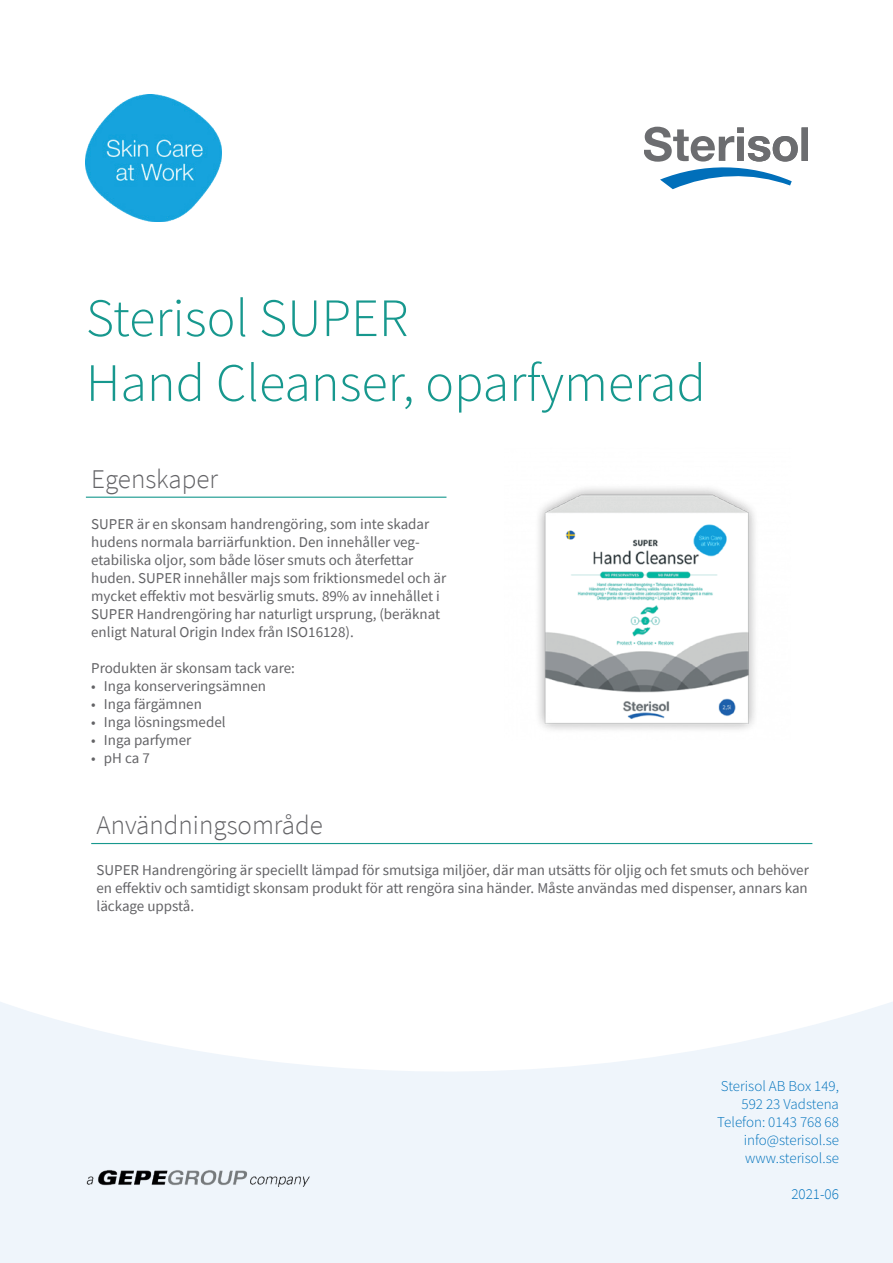
<style>
.page{position:relative;width:893px;height:1263px;background:#fff}
.page>*{position:absolute;margin:0;border:0;box-sizing:border-box;transform-origin:0 0}
.t1{font:300 54px/64.8px "Source Sans Pro";color:#17988e}
.t2{font:300 27px "Source Sans Pro";color:#636366}
.t3{font:15px/18px "Source Sans Pro";color:#636366}
.t4{font:15px/18px "Source Sans Variable";color:#0072bc;text-align:right}
.t5{font:300 15px "Source Sans Pro";color:#0072bc}
</style>
<div class="page">
<img style="left:86px;top:95px;width:135px;height:127px">
<svg style="left:645px;top:127px;width:153px;height:62px"></svg>
<div style="left:801px;top:127px;width:6px;height:34px;background:#6c6d70"></div>
<svg style="left:0;top:1002px;width:893px;height:261px;fill:#eff5fb"></svg>
<img style="left:86px;top:1169px;width:225px;height:18px">
<hr style="left:91px;top:843px;width:721px;height:1px;background:#17988e">
<hr style="left:86px;top:497px;width:360px;height:1px;background:#17988e">
<img style="left:538px;top:488px;width:217px;height:242px">
<h1 class="t1" style="left:86px;top:286px;width:621px">Sterisol SUPER<br>Hand Cleanser, oparfymerad</h1>
<h2 class="t2" style="left:91px;top:462px;width:128px">Egenskaper</h2>
<p class="t3" style="left:91px;top:514px;width:357px">SUPER är en skonsam handrengöring, som inte skadar hudens normala barriärfunktion. Den innehåller veg&shy;etabiliska oljor, som både löser smuts och återfettar huden. SUPER innehåller majs som friktionsmedel och är mycket effektiv mot besvärlig smuts. 89% av innehållet i SUPER Handrengöring har naturligt ursprung, (beräknat enligt Natural Origin Index från ISO16128).</p>
<p class="t3" style="left:91px;top:658px;width:205px">Produkten är skonsam tack vare:</p>
<p class="t3" style="left:91px;top:676px;width:176px">• Inga konserveringsämnen</p>
<p class="t3" style="left:91px;top:694px;width:112px">• Inga färgämnen</p>
<p class="t3" style="left:91px;top:712px;width:136px">• Inga lösningsmedel</p>
<p class="t3" style="left:91px;top:730px;width:102px">• Inga parfymer</p>
<p class="t3" style="left:91px;top:748px;width:60px">• pH ca 7</p>
<h2 class="t2" style="left:97px;top:809px;width:228px">Användningsområde</h2>
<p class="t3" style="left:97px;top:861px;width:714px;text-align:justify">SUPER Handrengöring är speciellt lämpad för smutsiga miljöer, där man utsätts för oljig och fet smuts och behöver en effektiv och samtidigt skonsam produkt för att rengöra sina händer. Måste användas med dispenser, annars kan läckage uppstå.</p>
<p class="t4" style="left:717px;top:1077px;width:123px">Sterisol AB Box 149,<br>592 23 Vadstena<br>Telefon: 0143 768 68 info@sterisol.se www.sterisol.se</p>
<p class="t5" style="left:791px;top:1185px;width:49px">2021-06</p>
</div>
